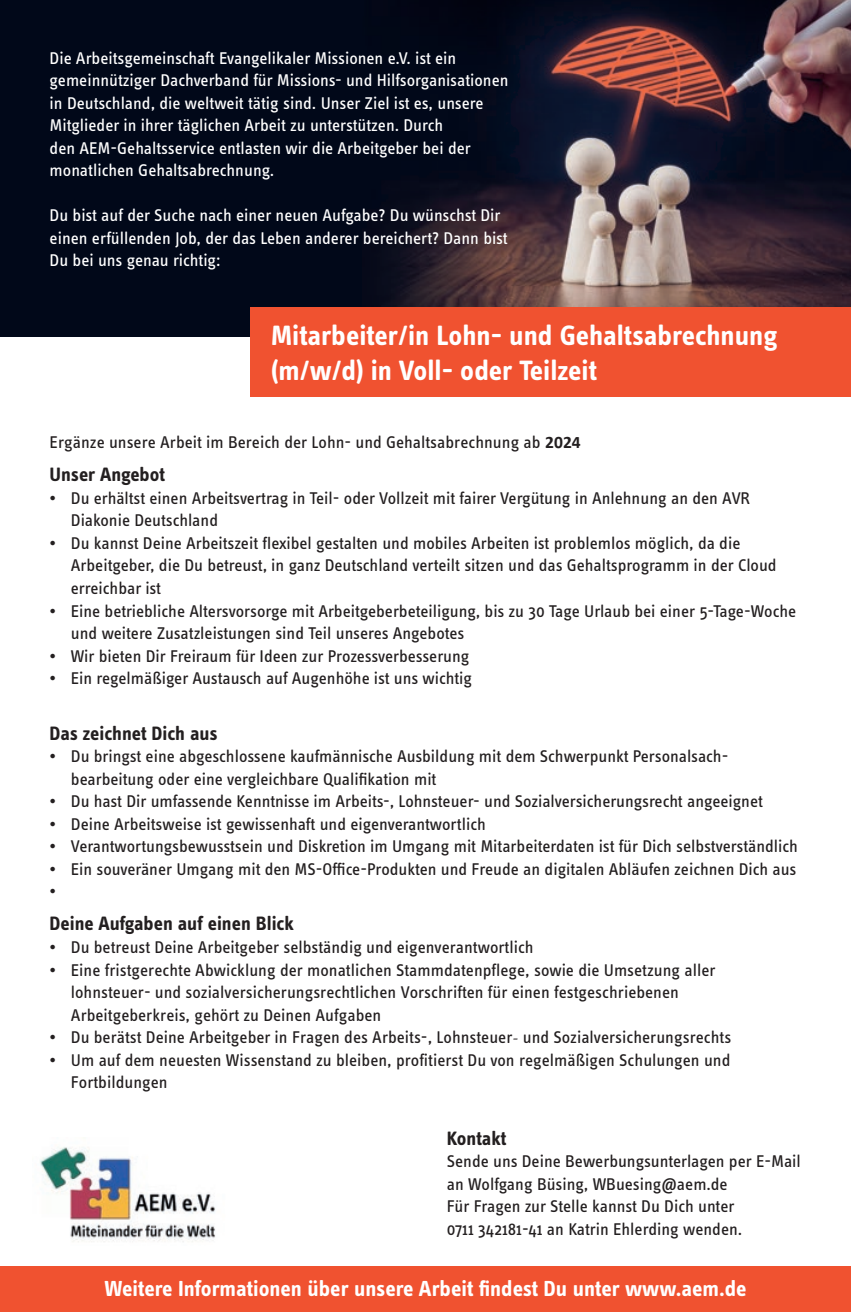
<style>
.page{position:relative;width:851px;height:1312px;background:#fff}
.page>*{position:absolute;margin:0;border:0;box-sizing:border-box;transform-origin:0 0}
.Ü1{font:700 29px/35px "Info Text";color:#fff}
.Ü2{font:700 22.5px "Info Text";color:#fff}
.Ü2-2{font:700 20px "Info Text";color:#231f20}
.Fließtext{font:17.5px/22.5px "Info Text";color:#231f20}
.Fließtext-2{font:17.5px/22.5px "Info Text";color:#fff}
.Ü2-3{font:17.5px "Info Text";color:#231f20}
.s1{font-family:"Calibri";font-weight:700}
.s2{font-family:"Minion Pro"}
</style>
<div class="page">
<img style="left:40px;top:1147px;width:176px;height:95px">
<img style="left:0;top:0;width:850px;height:337px">
<div style="left:0;top:1265px;width:850px;height:46px;background:#f05230"></div>
<div style="left:250px;top:307px;width:600px;height:89px;background:#f05230"></div>
<p class="Fließtext-2" style="left:50px;top:46px;width:460px">Die Arbeitsgemeinschaft Evangelikaler Missionen e.V. ist ein gemeinnütziger Dachverband für Missions- und Hilfsorganisationen in Deutschland, die weltweit tätig sind. Unser Ziel ist es, unsere Mitglieder in ihrer täglichen Arbeit zu unterstützen. Durch<br>den AEM-Gehaltsservice entlasten wir die Arbeitgeber bei der monatlichen Gehaltsabrechnung.</p>
<p class="Fließtext-2" style="left:50px;top:204px;width:459px">Du bist auf der Suche nach einer neuen Aufgabe? Du wünschst Dir einen erfüllenden Job, der das Leben anderer bereichert? Dann bist<br>Du bei uns genau richtig:</p>
<p class="Ü1" style="left:271px;top:317px;width:508px">Mitarbeiter/in Lohn- und Gehaltsabrechnung (m/w/d) in Voll- oder Teilzeit</p>
<p class="Ü2-3" style="left:50px;top:433px;width:532px">Ergänze unsere Arbeit im Bereich der Lohn- und Gehaltsabrechnung ab <span class="s1">2024</span></p>
<p class="Ü2-2" style="left:50px;top:463px;width:117px">Unser Angebot</p>
<p class="Fließtext" style="left:71px;top:487px;width:680px;text-indent:-21px">• Du erhältst einen Arbeitsvertrag in Teil- oder Vollzeit mit fairer Vergütung in Anlehnung an den AVR<br>Diakonie Deutschland</p>
<p class="Fließtext" style="left:71px;top:532px;width:707px;text-indent:-21px">• Du kannst Deine Arbeitszeit flexibel gestalten und mobiles Arbeiten ist problemlos möglich, da die<br>Arbeitgeber, die Du betreust, in ganz Deutschland verteilt sitzen und das Gehaltsprogramm in der Cloud erreichbar ist</p>
<p class="Fließtext" style="left:71px;top:599px;width:726px;text-indent:-21px">• Eine betriebliche Altersvorsorge mit Arbeitgeberbeteiligung, bis zu 30 Tage Urlaub bei einer 5-Tage-Woche und weitere Zusatzleistungen sind Teil unseres Angebotes</p>
<p class="Fließtext" style="left:50px;top:644px;width:421px">• Wir bieten Dir Freiraum für Ideen zur Prozessverbesserung</p>
<p class="Fließtext" style="left:50px;top:667px;width:424px">• Ein regelmäßiger Austausch auf Augenhöhe ist uns wichtig</p>
<p class="Ü2-2" style="left:50px;top:721px;width:169px">Das zeichnet Dich aus</p>
<p class="Fließtext" style="left:71px;top:745px;width:659px;text-indent:-21px">• Du bringst eine abgeschlossene kaufmännische Ausbildung mit dem Schwerpunkt Personalsach&shy;bearbeitung oder eine vergleichbare Qualifikation mit</p>
<p class="Fließtext" style="left:50px;top:790px;width:714px">• Du hast Dir umfassende Kenntnisse im Arbeits-, Lohnsteuer- und Sozialversicherungsrecht angeeignet</p>
<p class="Fließtext" style="left:50px;top:812px;width:437px">• Deine Arbeitsweise ist gewissenhaft und eigenverantwortlich</p>
<p class="Fließtext" style="left:50px;top:835px;width:749px">• Verantwortungsbewusstsein und Diskretion im Umgang mit Mitarbeiterdaten ist für Dich selbstverständlich</p>
<p class="Fließtext" style="left:50px;top:857px;width:748px">• Ein souveräner Umgang mit den MS-Office-Produkten und Freude an digitalen Abläufen zeichnen Dich aus</p>
<p class="Fließtext" style="left:50px;top:880px;width:8px">•</p>
<p class="Ü2-2" style="left:50px;top:912px;width:246px">Deine Aufgaben auf einen Blick</p>
<p class="Fließtext" style="left:50px;top:935px;width:485px">• Du betreust Deine Arbeitgeber selbständig und eigenverantwortlich</p>
<p class="Fließtext" style="left:71px;top:958px;width:646px;text-indent:-21px">• Eine fristgerechte Abwicklung der monatlichen Stammdatenpflege, sowie die Umsetzung aller lohnsteuer- und sozialversicherungsrechtlichen Vorschriften für einen festgeschriebenen<br>Arbeitgeberkreis, gehört zu Deinen Aufgaben</p>
<p class="Fließtext" style="left:50px;top:1025px;width:683px">• Du berätst Deine Arbeitgeber in Fragen des Arbeits-, Lohnsteuer<span class="s2">-</span> und Sozialversicherungsrechts</p>
<p class="Fließtext" style="left:71px;top:1048px;width:661px;text-indent:-21px">• Um auf dem neuesten Wissenstand zu bleiben, profitierst Du von regelmäßigen Schulungen und<br>Fortbildungen</p>
<p class="Ü2-2" style="left:446px;top:1126px;width:61px">Kontakt</p>
<p class="Fließtext" style="left:446px;top:1149px;width:355px">Sende uns Deine Bewerbungsunterlagen per E-Mail an Wolfgang Büsing, WBuesing@aem.de</p>
<p class="Fließtext" style="left:446px;top:1194px;width:289px">Für Fragen zur Stelle kannst Du Dich unter</p>
<p class="Fließtext" style="left:446px;top:1217px;width:297px">0711 342181-41 an Katrin Ehlerding wenden.</p>
<p class="Ü2" style="left:104px;top:1274px;width:643px">Weitere Informationen über unsere Arbeit findest Du unter www.aem.de</p>
</div>
